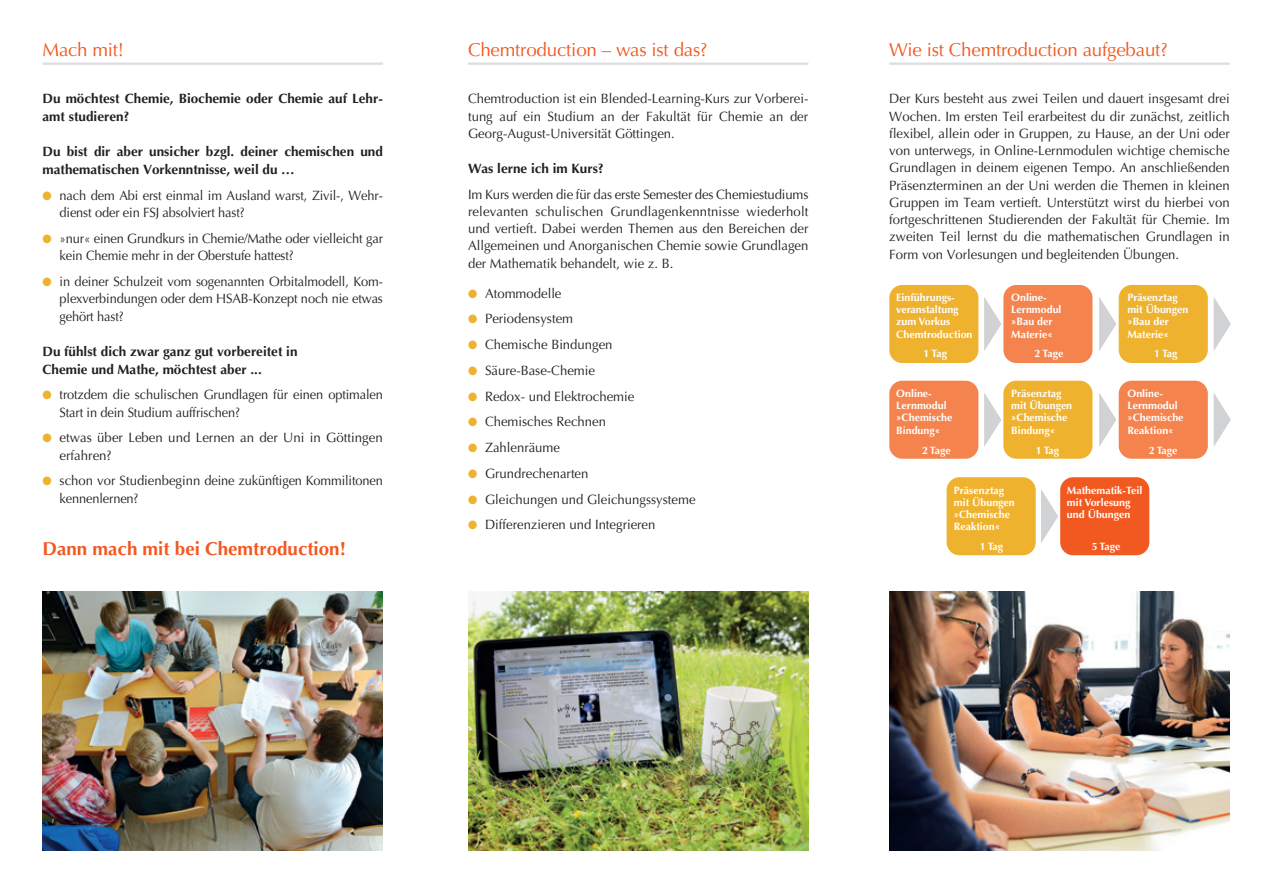
<style>
.page{position:relative;width:1268px;height:893px;background:#fff}
.page>*{position:absolute;margin:0;border:0;box-sizing:border-box;transform-origin:0 0}
.t1{font:18.75px "Optima LT";letter-spacing:-.01em;color:#f15921}
.t2{font:700 18.75px "Optima LT";color:#f15921}
.t3{font:13.5px/17.2px "Optima LT";color:#231f20;text-align:justify}
.t4{font:13.5px/17.2px "Optima LT";color:#231f20;scale:.95 1}
.t5{font:700 13.5px/18px "Optima LT";color:#231f20}
.t6{font:700 10.65px/12.1px "Optima LT";color:#fff}
.s1{color:#efb22f}
</style>
<div class="page">
<hr style="left:43px;top:63px;width:340px;height:2px;background:#dcdddf">
<hr style="left:468px;top:63px;width:340px;height:2px;background:#dcdddf">
<hr style="left:889px;top:63px;width:340px;height:2px;background:#dcdddf">
<svg style="left:984px;top:393px;width:17px;height:54px"></svg>
<svg style="left:1099px;top:393px;width:17px;height:54px"></svg>
<svg style="left:984px;top:297px;width:17px;height:54px"></svg>
<div style="left:889px;top:285px;width:89px;height:78px;background:#efb22f;border-radius:13px"></div>
<svg style="left:1099px;top:297px;width:17px;height:54px"></svg>
<svg style="left:1213px;top:297px;width:17px;height:54px"></svg>
<div style="left:1003px;top:285px;width:89px;height:78px;background:#f5834e;border-radius:13px"></div>
<div style="left:1118px;top:285px;width:89px;height:78px;background:#efb22f;border-radius:13px"></div>
<svg style="left:1213px;top:393px;width:17px;height:54px"></svg>
<div style="left:889px;top:381px;width:89px;height:78px;background:#f5834e;border-radius:13px"></div>
<div style="left:1003px;top:381px;width:89px;height:78px;background:#efb22f;border-radius:13px"></div>
<div style="left:1118px;top:381px;width:89px;height:78px;background:#f5834e;border-radius:13px"></div>
<svg style="left:1041px;top:489px;width:16px;height:54px"></svg>
<div style="left:946px;top:477px;width:89px;height:78px;background:#efb22f;border-radius:13px"></div>
<div style="left:1059px;top:477px;width:90px;height:78px;background:#f15921;border-radius:13px"></div>
<img style="left:43px;top:591px;width:340px;height:259px">
<img style="left:468px;top:591px;width:340px;height:259px">
<img style="left:889px;top:591px;width:340px;height:259px">
<h1 class="t1" style="left:43px;top:39px;width:83px">Mach mit!</h1>
<h1 class="t1" style="left:468px;top:39px;width:241px">Chemtroduction – was ist das?</h1>
<h1 class="t1" style="left:889px;top:39px;width:280px">Wie ist Chemtroduction aufgebaut?</h1>
<p class="t3" style="left:468px;top:90px;width:342px">Chemtroduction ist ein Blended-Learning-Kurs zur Vorberei&shy;tung auf ein Studium an der Fakultät für Chemie an der Georg-August-Universität Göttingen.</p>
<p class="t5" style="left:468px;top:160px;width:137px">Was lerne ich im Kurs?</p>
<p class="t3" style="left:468px;top:186px;width:342px">Im Kurs werden die für das erste Semester des Chemiestudiums relevanten schulischen Grundlagenkenntnisse wiederholt und vertieft. Dabei werden Themen aus den Bereichen der Allgemeinen und Anorganischen Chemie sowie Grundlagen der Mathematik behandelt, wie z. B.</p>
<p class="t3" style="left:468px;top:285px;width:95px"><span class="s1">●</span> Atommodelle</p>
<p class="t3" style="left:468px;top:310px;width:107px"><span class="s1">●</span> Periodensystem</p>
<p class="t3" style="left:468px;top:336px;width:146px"><span class="s1">●</span> Chemische Bindungen</p>
<p class="t3" style="left:468px;top:362px;width:128px"><span class="s1">●</span> Säure-Base-Chemie</p>
<p class="t3" style="left:468px;top:388px;width:168px"><span class="s1">●</span> Redox- und Elektrochemie</p>
<p class="t3" style="left:468px;top:413px;width:139px"><span class="s1">●</span> Chemisches Rechnen</p>
<p class="t3" style="left:468px;top:439px;width:93px"><span class="s1">●</span> Zahlenräume</p>
<p class="t3" style="left:468px;top:465px;width:122px"><span class="s1">●</span> Grundrechenarten</p>
<p class="t3" style="left:468px;top:491px;width:229px"><span class="s1">●</span> Gleichungen und Gleichungssysteme</p>
<p class="t3" style="left:468px;top:516px;width:189px"><span class="s1">●</span> Differenzieren und Integrieren</p>
<p class="t5" style="left:43px;top:90px;width:342px">Du möchtest Chemie, Biochemie oder Chemie auf Lehr&shy;amt studieren?</p>
<p class="t5" style="left:43px;top:143px;width:342px">Du bist dir aber unsicher bzgl. deiner chemischen und mathematischen Vorkenntnisse, weil du …</p>
<p class="t4" style="left:60px;top:187px;width:342px;text-indent:-17px"><span class="s1">●</span> nach dem Abi erst einmal im Ausland warst, Zivil-, Wehr&shy;dienst oder ein FSJ absolviert hast?</p>
<p class="t4" style="left:60px;top:230px;width:342px;text-indent:-17px"><span class="s1">●</span> »nur« einen Grundkurs in Chemie/Mathe oder vielleicht gar kein Chemie mehr in der Oberstufe hattest?</p>
<p class="t4" style="left:60px;top:273px;width:342px;text-align:justify;text-indent:-17px"><span class="s1">●</span> in deiner Schulzeit vom sogenannten Orbitalmodell, Kom&shy;plexverbindungen oder dem HSAB-Konzept noch nie etwas gehört hast?</p>
<p class="t5" style="left:43px;top:342px;width:256px">Du fühlst dich zwar ganz gut vorbereitet in<br>Chemie und Mathe, möchtest aber ...</p>
<p class="t4" style="left:60px;top:386px;width:342px;text-indent:-17px"><span class="s1">●</span> trotzdem die schulischen Grundlagen für einen optimalen<br>Start in dein Studium auffrischen?</p>
<p class="t3" style="left:60px;top:429px;width:325px;text-indent:-17px"><span class="s1">●</span> etwas über Leben und Lernen an der Uni in Göttingen erfahren?</p>
<p class="t3" style="left:60px;top:472px;width:325px;text-indent:-17px"><span class="s1">●</span> schon vor Studienbeginn deine zukünftigen Kommilitonen kennenlernen?</p>
<h1 class="t2" style="left:43px;top:537px;width:305px">Dann mach mit bei Chemtroduction!</h1>
<p class="t3" style="left:889px;top:90px;width:342px">Der Kurs besteht aus zwei Teilen und dauert insgesamt drei Wochen. Im ersten Teil erarbeitest du dir zunächst, zeitlich flexibel, allein oder in Gruppen, zu Hause, an der Uni oder von unterwegs, in Online-Lernmodulen wichtige chemische Grundlagen in deinem eigenen Tempo. An anschließenden Präsenzterminen an der Uni werden die Themen in kleinen Gruppen im Team vertieft. Unterstützt wirst du hierbei von fortgeschrittenen Studierenden der Fakultät für Chemie. Im zweiten Teil lernst du die mathematischen Grundlagen in Form von Vorlesungen und begleitenden Übungen.</p>
<p class="t6" style="left:896px;top:291px;width:78px">Einführungs&shy;veranstaltung zum Vorkus<br>Chemtroduction</p>
<p class="t6" style="left:1011px;top:291px;width:52px">Online-<br>Lernmodul »Bau der<br>Materie«</p>
<p class="t6" style="left:1127px;top:291px;width:62px">Präsenztag mit Übungen »Bau der<br>Materie«</p>
<p class="t6" style="left:923px;top:348px;width:25px">1 Tag</p>
<p class="t6" style="left:1034px;top:348px;width:30px">2 Tage</p>
<p class="t6" style="left:1153px;top:348px;width:25px">1 Tag</p>
<p class="t6" style="left:1127px;top:388px;width:58px">Online-<br>Lernmodul »Chemische<br>Reaktion«</p>
<p class="t6" style="left:1148px;top:445px;width:30px">2 Tage</p>
<p class="t6" style="left:896px;top:388px;width:58px">Online-<br>Lernmodul »Chemische<br>Bindung«</p>
<p class="t6" style="left:921px;top:445px;width:30px">2 Tage</p>
<p class="t6" style="left:1011px;top:388px;width:62px">Präsenztag mit Übungen »Chemische<br>Bindung«</p>
<p class="t6" style="left:1035px;top:444px;width:25px">1 Tag</p>
<p class="t6" style="left:1066px;top:484px;width:77px">Mathematik-Teil mit Vorlesung und Übungen</p>
<p class="t6" style="left:1091px;top:541px;width:30px">5 Tage</p>
<p class="t6" style="left:953px;top:484px;width:62px">Präsenztag mit Übungen »Chemische<br>Reaktion«</p>
<p class="t6" style="left:979px;top:541px;width:25px">1 Tag</p>
</div>
